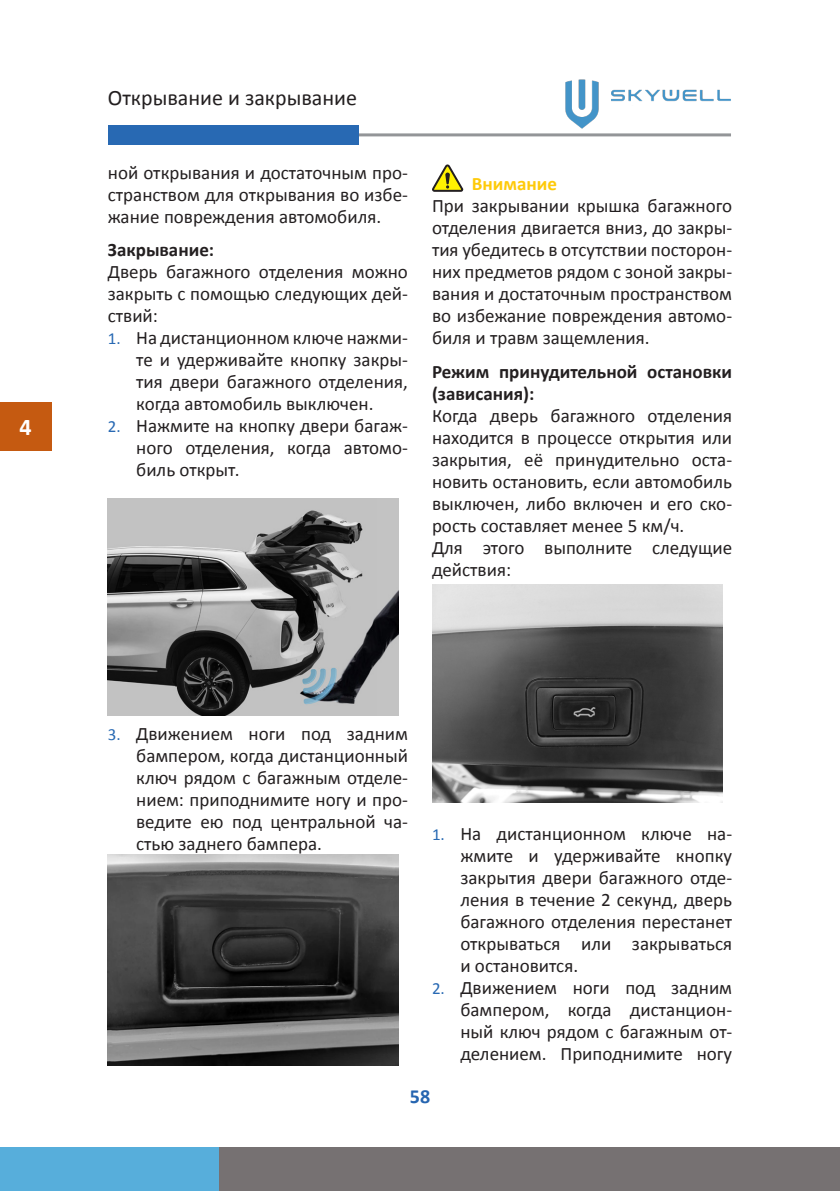
<style>
.page{position:relative;width:840px;height:1191px;background:#fff}
.page>*{position:absolute;margin:0;border:0;box-sizing:border-box;transform-origin:0 0}
.t1{font:700 24px "Calibri";color:#fff}
.t2{font:22px "Calibri";color:#231f20}
.t3{font:700 20px "Calibri";color:#2665b0}
.text{font:19px/22px "Calibri";color:#231f20;text-align:justify}
.text_bold{font:700 19px/22px "Calibri";color:#231f20}
.text-2{font:700 19px "Calibri";color:#feca0a}
.s1{font-size:17px;color:#2869b3}
</style>
<div class="page">
<hr style="left:115px;top:133px;width:615px;height:3px;background:#939598">
<div style="left:108px;top:125px;width:250px;height:19px;background:#2869b3"></div>
<div style="left:0;top:1147px;width:219px;height:44px;background:#57aedb"></div>
<div style="left:219px;top:1147px;width:620px;height:44px;background:#767172"></div>
<div style="left:0;top:402px;width:51px;height:49px;background:#c55a11"></div>
<img style="left:565px;top:79px;width:166px;height:50px">
<div style="left:607px;top:106px;width:112px;height:18px;background:#fff"></div>
<img style="left:108px;top:498px;width:290px;height:218px">
<img style="left:108px;top:854px;width:290px;height:211px">
<svg style="left:432px;top:164px;width:32px;height:28px"></svg>
<img style="left:432px;top:584px;width:290px;height:218px">
<p class="t1" style="left:19px;top:412px;width:14px">4</p>
<p class="t2" style="left:108px;top:84px;width:250px">Открывание и закрывание</p>
<p class="text" style="left:108px;top:161px;width:301px">ной открывания и достаточным про&shy;странством для открывания во избе&shy;жание повреждения автомобиля.</p>
<p class="text_bold" style="left:108px;top:239px;width:108px">Закрывание:</p>
<p class="text" style="left:108px;top:261px;width:301px">Дверь багажного отделения можно закрыть с помощью следующих дей&shy;ствий:</p>
<p class="text" style="left:136px;top:327px;width:273px;text-indent:-28px"><span class="s1">1.</span> На дистанционном ключе нажми&shy;те и удерживайте кнопку закры&shy;тия двери багажного отделения, когда автомобиль выключен.</p>
<p class="text" style="left:136px;top:415px;width:273px;text-indent:-28px"><span class="s1">2.</span> Нажмите на кнопку двери багаж&shy;ного отделения, когда автомо&shy;биль открыт.</p>
<p class="text-2" style="left:471px;top:172px;width:87px">Внимание</p>
<p class="text" style="left:432px;top:195px;width:301px">При закрывании крышка багажного отделения двигается вниз, до закры&shy;тия убедитесь в отсутствии посторон&shy;них предметов рядом с зоной закры&shy;вания и достаточным пространством во избежание повреждения автомо&shy;биля и травм защемления.</p>
<p class="text_bold" style="left:432px;top:360px;width:301px">Режим принудительной остановки (зависания):</p>
<p class="text" style="left:432px;top:404px;width:301px">Когда дверь багажного отделения находится в процессе открытия или закрытия, её принудительно оста&shy;новить остановить, если автомобиль выключен, либо включен и его ско&shy;рость составляет менее 5 км/ч.</p>
<p class="text" style="left:432px;top:536px;width:301px">Для этого выполните следущие действия:</p>
<p class="text" style="left:136px;top:723px;width:273px;text-indent:-28px"><span class="s1">3.</span> Движением ноги под задним бампером, когда дистанционный ключ рядом с багажным отделе&shy;нием: приподнимите ногу и про&shy;ведите ею под центральной ча&shy;стью заднего бампера.</p>
<p class="text" style="left:460px;top:822px;width:273px;text-indent:-28px"><span class="s1">1.</span> На дистанционном ключе на&shy;жмите и удерживайте кнопку закрытия двери багажного отде&shy;ления в течение 2 секунд, дверь багажного отделения перестанет открываться или закрываться и остановится.</p>
<p class="text" style="left:460px;top:976px;width:273px;text-indent:-28px"><span class="s1">2.</span> Движением ноги под задним бампером, когда дистанцион&shy;ный ключ рядом с багажным от&shy;делением. Приподнимите ногу</p>
<p class="t3" style="left:409px;top:1083px;width:22px">58</p>
</div>
